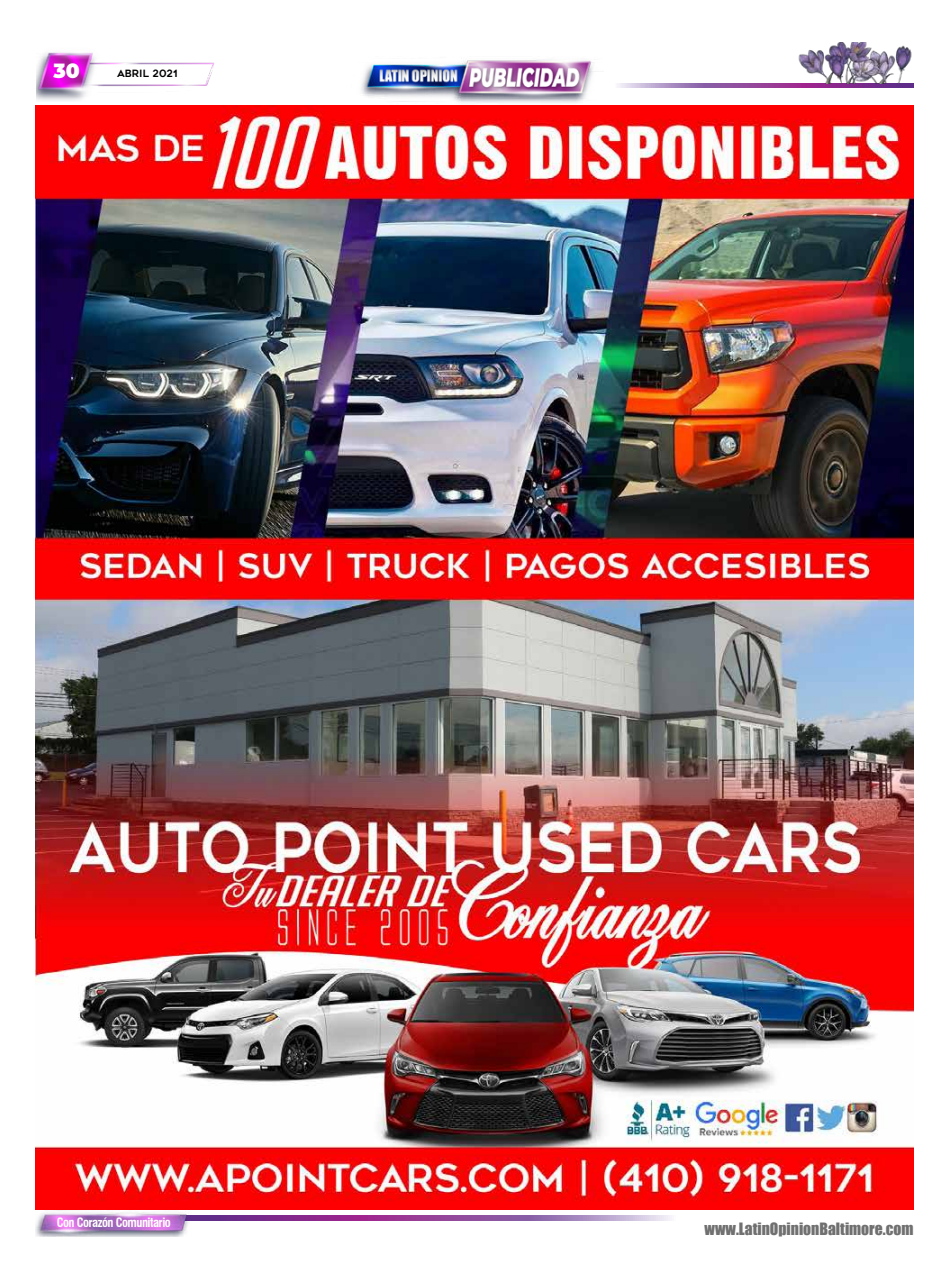
<style>
.page{position:relative;width:949px;height:1279px;background:#fff}
.page>*{position:absolute;margin:0;border:0;box-sizing:border-box;transform-origin:0 0}
.t1{font:900 20px "Montserrat";color:#fff}
.t2{font:15.62px "Impact";color:#707070}
.t3{font:700 condensed 12.5px "Swiss 721 BT";letter-spacing:-.04em;color:#fff}
.t4{font:10px "Geometos";letter-spacing:.005em;color:#000}
</style>
<div class="page">
<img style="left:36px;top:52px;width:179px;height:49px">
<svg style="left:617px;top:84px;width:296px;height:4px"></svg>
<svg style="left:191px;top:1215px;width:481px;height:4px;background:#9756a4"></svg>
<img style="left:346px;top:60px;width:257px;height:46px">
<img style="left:35px;top:1210px;width:156px;height:25px">
<img style="left:35px;top:106px;width:878px;height:1102px">
<img style="left:769px;top:43px;width:144px;height:41px">
<p class="t1" style="left:53px;top:56px;width:28px">30</p>
<p class="t4" style="left:117px;top:68px;width:62px">Abril 2021</p>
<p class="t3" style="left:57px;top:1214px;width:116px">Con Corazón Comunitario</p>
<p class="t2" style="left:704px;top:1216px;width:210px">www.LatinOpinionBaltimore.com</p>
</div>
